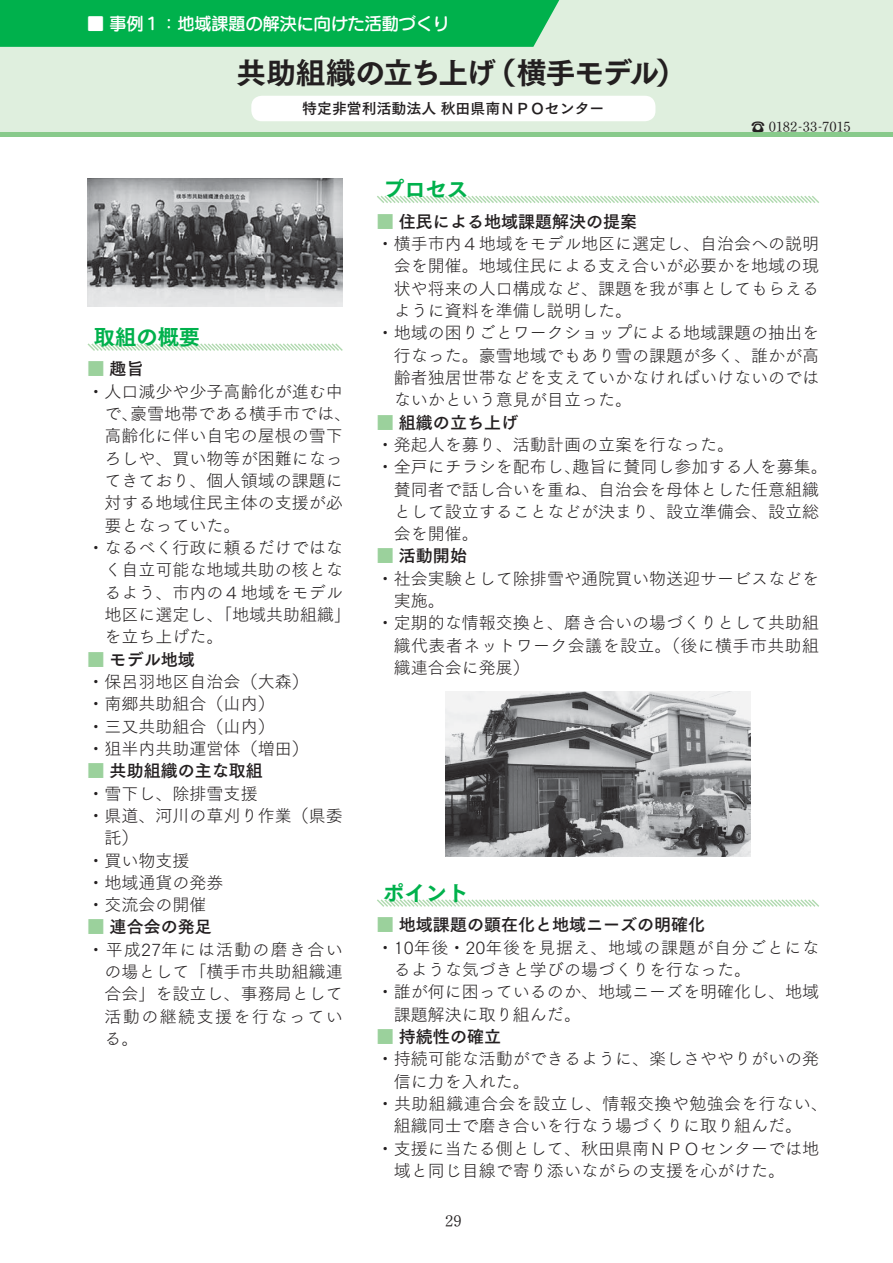
<style>
.page{position:relative;width:893px;height:1263px;background:#fff}
.page>*{position:absolute;margin:0;border:0;box-sizing:border-box;transform-origin:0 0}
.t1{font:29.7px "Tsuku Go Pro E 90 pv RKSJ H";letter-spacing:-.04em;color:#231f20}
.t2{font:21.3px "Tsuku Go Pro E 90 pv RKSJ H";color:#00b14c}
.t3{font:16.95px/22.4px "Tsuku Go Pro L 90 pv RKSJ H";color:#231f20}
.t4{font:16.95px "Tsuku Go Pro B 90 pv RKSJ H";color:#231f20}
.t5{font:16.95px "Tsuku Go Pro L 90 pv RKSJ H";letter-spacing:.035em;color:#231f20}
.t6{font:16.95px "Tsuku Go Pro L 90 pv RKSJ H";letter-spacing:.02em;color:#231f20}
.t7{font:16.95px "Tsuku Go Pro L 90 pv RKSJ H";letter-spacing:.025em;color:#231f20}
.t8{font:16.95px "G Maru Go Pro DB 90 pv RKSJ H";color:#fff}
.t9{font:15.9px "Tsuku Min Pro L 90 pv RKSJ H";color:#231f20}
.t10{font:14.85px "Tsuku Go Pro B 90 pv RKSJ H";color:#231f20}
.t11{font:13.8px "Tsuku Min Pro R 90 pv RKSJ H";letter-spacing:-.015em;color:#231f20}
.s1{color:#9bd19c}
</style>
<div class="page">
<div style="left:0;top:0;width:892px;height:134px;background:#dfefde"></div>
<div style="left:0;top:0;width:560px;height:47px;background:#00b14c"></div>
<hr style="left:0;top:132px;width:892px;height:4px;background:#88ca8b">
<div style="left:251px;top:96px;width:404px;height:25px;background:#fff;border-radius:10px"></div>
<svg style="left:87px;top:343px;width:256px;height:8px"></svg>
<img style="left:87px;top:179px;width:256px;height:127px">
<svg style="left:377px;top:899px;width:442px;height:8px"></svg>
<svg style="left:377px;top:196px;width:442px;height:7px"></svg>
<img style="left:445px;top:691px;width:305px;height:166px">
<p class="t8" style="left:87px;top:17px;width:364px">■ 事例１：地域課題の解決に向けた活動づくり</p>
<h1 class="t1" style="left:236px;top:61px;width:450px">共助組織の立ち上げ（横手モデル）</h1>
<p class="t10" style="left:302px;top:103px;width:304px">特定非営利活動法人 秋田県南ＮＰＯセンター</p>
<p class="t2" style="left:383px;top:181px;width:87px">プロセス</p>
<p class="t11" style="left:751px;top:122px;width:101px">☎ 0182-33-7015</p>
<p class="t2" style="left:94px;top:329px;width:108px">取組の概要</p>
<p class="t4" style="left:87px;top:363px;width:58px"><span class="s1">■</span> 趣旨</p>
<p class="t3" style="left:87px;top:382px;width:257px">・人口減少や少子高齢化が進む中</p>
<p class="t3" style="left:104px;top:405px;width:248px">で、豪雪地帯である横手市では、</p>
<p class="t3" style="left:104px;top:427px;width:240px">高齢化に伴い自宅の屋根の雪下</p>
<p class="t3" style="left:104px;top:449px;width:240px">ろしや、買い物等が困難になっ</p>
<p class="t3" style="left:104px;top:472px;width:240px">てきており、個人領域の課題に</p>
<p class="t3" style="left:104px;top:494px;width:240px">対する地域住民主体の支援が必</p>
<p class="t3" style="left:104px;top:516px;width:138px">要となっていた。</p>
<p class="t3" style="left:87px;top:539px;width:257px">・なるべく行政に頼るだけではな</p>
<p class="t3" style="left:104px;top:561px;width:240px">く自立可能な地域共助の核とな</p>
<p class="t3" style="left:104px;top:583px;width:240px">るよう、市内の４地域をモデル</p>
<p class="t3" style="left:104px;top:606px;width:248px">地区に選定し、「地域共助組織」</p>
<p class="t3" style="left:104px;top:628px;width:121px">を立ち上げた。</p>
<p class="t4" style="left:87px;top:653px;width:109px"><span class="s1">■</span> モデル地域</p>
<p class="t3" style="left:87px;top:673px;width:223px">・保呂羽地区自治会（大森）・南郷共助組合（山内）<br>・三又共助組合（山内）<br>・狙半内共助運営体（増田）</p>
<p class="t4" style="left:87px;top:764px;width:177px"><span class="s1">■</span> 共助組織の主な取組</p>
<p class="t3" style="left:87px;top:784px;width:172px">・雪下し、除排雪支援</p>
<p class="t3" style="left:87px;top:807px;width:257px">・県道、河川の草刈り作業（県委</p>
<p class="t3" style="left:104px;top:829px;width:36px">託）</p>
<p class="t3" style="left:87px;top:851px;width:104px">・買い物支援</p>
<p class="t3" style="left:87px;top:874px;width:138px">・地域通貨の発券</p>
<p class="t3" style="left:87px;top:896px;width:121px">・交流会の開催</p>
<p class="t4" style="left:87px;top:921px;width:126px"><span class="s1">■</span> 連合会の発足</p>
<p class="t3" style="left:104px;top:941px;width:240px;text-align:justify;text-indent:-17px">・平成27年には活動の磨き合いの場として「横手市共助組織連合会」を設立し、事務局として活動の継続支援を行なっている。</p>
<p class="t4" style="left:377px;top:215px;width:262px"><span class="s1">■</span> 住民による地域課題解決の提案</p>
<p class="t3" style="left:377px;top:235px;width:444px">・横手市内４地域をモデル地区に選定し、自治会への説明</p>
<p class="t3" style="left:394px;top:257px;width:427px">会を開催。地域住民による支え合いが必要かを地域の現</p>
<p class="t3" style="left:394px;top:279px;width:427px">状や将来の人口構成など、課題を我が事としてもらえる</p>
<p class="t3" style="left:394px;top:302px;width:240px">ように資料を準備し説明した。</p>
<p class="t3" style="left:377px;top:324px;width:444px">・地域の困りごとワークショップによる地域課題の抽出を</p>
<p class="t3" style="left:394px;top:346px;width:427px">行なった。豪雪地域でもあり雪の課題が多く、誰かが高</p>
<p class="t3" style="left:394px;top:369px;width:427px">齢者独居世帯などを支えていかなければいけないのでは</p>
<p class="t3" style="left:394px;top:391px;width:240px">ないかという意見が目立った。</p>
<p class="t4" style="left:377px;top:416px;width:143px"><span class="s1">■</span> 組織の立ち上げ</p>
<p class="t3" style="left:377px;top:436px;width:359px">・発起人を募り、活動計画の立案を行なった。</p>
<p class="t3" style="left:377px;top:458px;width:452px">・全戸にチラシを配布し、趣旨に賛同し参加する人を募集。</p>
<p class="t3" style="left:394px;top:480px;width:427px">賛同者で話し合いを重ね、自治会を母体とした任意組織</p>
<p class="t3" style="left:394px;top:503px;width:427px">として設立することなどが決まり、設立準備会、設立総</p>
<p class="t3" style="left:394px;top:525px;width:87px">会を開催。</p>
<p class="t4" style="left:377px;top:550px;width:92px"><span class="s1">■</span> 活動開始</p>
<p class="t3" style="left:377px;top:570px;width:444px">・社会実験として除排雪や通院買い物送迎サービスなどを</p>
<p class="t3" style="left:394px;top:592px;width:53px">実施。</p>
<p class="t3" style="left:377px;top:614px;width:444px">・定期的な情報交換と、磨き合いの場づくりとして共助組</p>
<p class="t7" style="left:394px;top:639px;width:427px">織代表者ネットワーク会議を設立。（後に横手市共助組</p>
<p class="t3" style="left:394px;top:659px;width:138px">織連合会に発展）</p>
<p class="t2" style="left:383px;top:885px;width:87px">ポイント</p>
<p class="t4" style="left:377px;top:919px;width:330px"><span class="s1">■</span> 地域課題の顕在化と地域ニーズの明確化</p>
<p class="t5" style="left:377px;top:941px;width:444px">・10年後・20年後を見据え、地域の課題が自分ごとにな</p>
<p class="t3" style="left:394px;top:961px;width:359px">るような気づきと学びの場づくりを行なった。</p>
<p class="t3" style="left:377px;top:983px;width:444px">・誰が何に困っているのか、地域ニーズを明確化し、地域</p>
<p class="t3" style="left:394px;top:1005px;width:189px">課題解決に取り組んだ。</p>
<p class="t4" style="left:377px;top:1030px;width:126px"><span class="s1">■</span> 持続性の確立</p>
<p class="t3" style="left:377px;top:1050px;width:444px">・持続可能な活動ができるように、楽しさややりがいの発</p>
<p class="t3" style="left:394px;top:1072px;width:138px">信に力を入れた。</p>
<p class="t6" style="left:377px;top:1097px;width:452px">・共助組織連合会を設立し、情報交換や勉強会を行ない、</p>
<p class="t3" style="left:394px;top:1117px;width:410px">組織同士で磨き合いを行なう場づくりに取り組んだ。</p>
<p class="t3" style="left:377px;top:1139px;width:444px">・支援に当たる側として、秋田県南ＮＰＯセンターでは地</p>
<p class="t3" style="left:394px;top:1162px;width:393px">域と同じ目線で寄り添いながらの支援を心がけた。</p>
<p class="t9" style="left:445px;top:1215px;width:18px">29</p>
</div>
